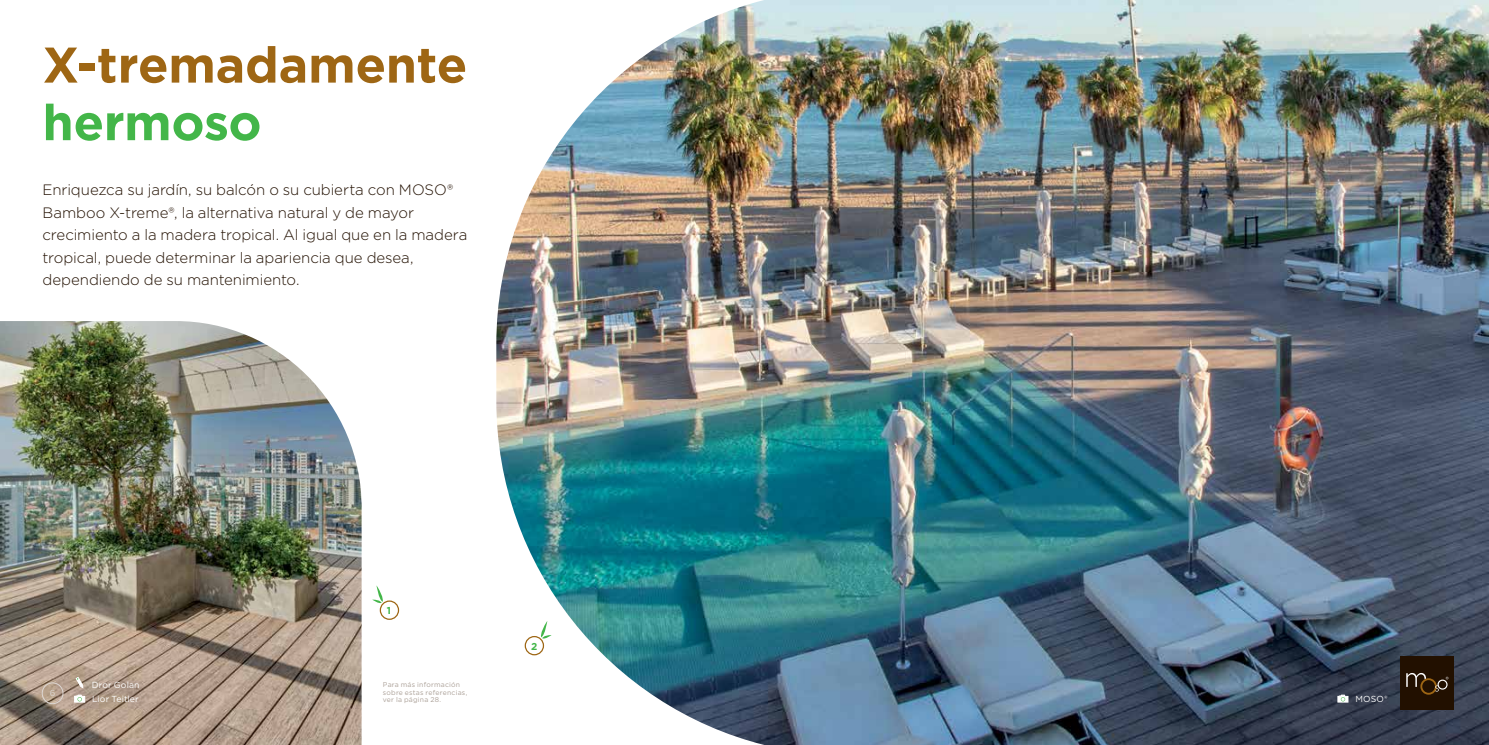
<style>
.page{position:relative;width:1489px;height:745px;background:#fff}
.page>*{position:absolute;margin:0;border:0;box-sizing:border-box;transform-origin:0 0}
.t1{font:700 50px "Gotham";letter-spacing:-.005em;color:#9e6614}
.t2{font:700 50px "Gotham";letter-spacing:-.01em;color:#43b649}
.t3{font:300 15px/22.5px "Gotham";letter-spacing:-.005em;color:#221000}
.t4{font:700 10px "Gotham";color:#43b649}
.t5{font:8.75px/14px "Gotham";letter-spacing:.01em;color:#fff}
.t6{font:8.75px "Gotham";color:#ddd7d3}
.t7{font:6.88px/7.5px "Gotham";letter-spacing:.035em;color:#aba097}
</style>
<div class="page">
<img style="left:496px;top:0;width:992px;height:744px">
<div style="left:524px;top:635px;width:20px;height:20px;border:1px solid #9e6614;border-radius:50%"></div>
<svg style="left:539px;top:620px;width:12px;height:19px"></svg>
<div style="left:380px;top:600px;width:19px;height:19px;border:1px solid #9e6614;border-radius:50%"></div>
<svg style="left:372px;top:585px;width:13px;height:19px"></svg>
<div style="left:1346px;top:685px;width:59px;height:36px;background:#231f20;opacity:.4"></div>
<div style="left:1327px;top:685px;width:40px;height:37px;background:#231f20;opacity:.4"></div>
<svg style="left:1337px;top:694px;width:11px;height:8px"></svg>
<div style="left:1400px;top:656px;width:53px;height:53px;background:#221000"></div>
<svg style="left:1406px;top:673px;width:42px;height:21px"></svg>
<img style="left:0;top:321px;width:361px;height:423px">
<div style="left:67px;top:668px;width:90px;height:39px;background:#231f20;opacity:.4"></div>
<div style="left:83px;top:672px;width:74px;height:35px;background:#231f20;opacity:.4"></div>
<div style="left:67px;top:668px;width:35px;height:37px;background:#231f20;opacity:.4"></div>
<svg style="left:76px;top:676px;width:7px;height:9px"></svg>
<div style="left:84px;top:686px;width:72px;height:35px;background:#231f20;opacity:.4"></div>
<div style="left:64px;top:685px;width:41px;height:37px;background:#231f20;opacity:.4"></div>
<svg style="left:74px;top:694px;width:11px;height:8px"></svg>
<div style="left:42px;top:682px;width:21px;height:21px;border:1px solid #ddd7d3;border-radius:50%"></div>
<h1 class="t1" style="left:43px;top:32px;width:426px">X-tremadamente</h1>
<h1 class="t2" style="left:43px;top:89px;width:220px">hermoso</h1>
<p class="t3" style="left:43px;top:178px;width:426px">Enriquezca su jardín, su balcón o su cubierta con MOSO® Bamboo X-treme®, la alternativa natural y de mayor crecimiento a la madera tropical. Al igual que en la madera tropical, puede determinar la apariencia que desea, dependiendo de su mantenimiento.</p>
<p class="t6" style="left:50px;top:687px;width:7px">6</p>
<p class="t5" style="left:92px;top:677px;width:49px">Dror Golan<br>Lior Teitler</p>
<p class="t4" style="left:387px;top:603px;width:6px">1</p>
<p class="t7" style="left:383px;top:680px;width:86px">Para más información sobre estas referencias, ver la página 28.</p>
<p class="t4" style="left:531px;top:639px;width:8px">2</p>
<p class="t5" style="left:1355px;top:691px;width:34px">MOSO®</p>
</div>
